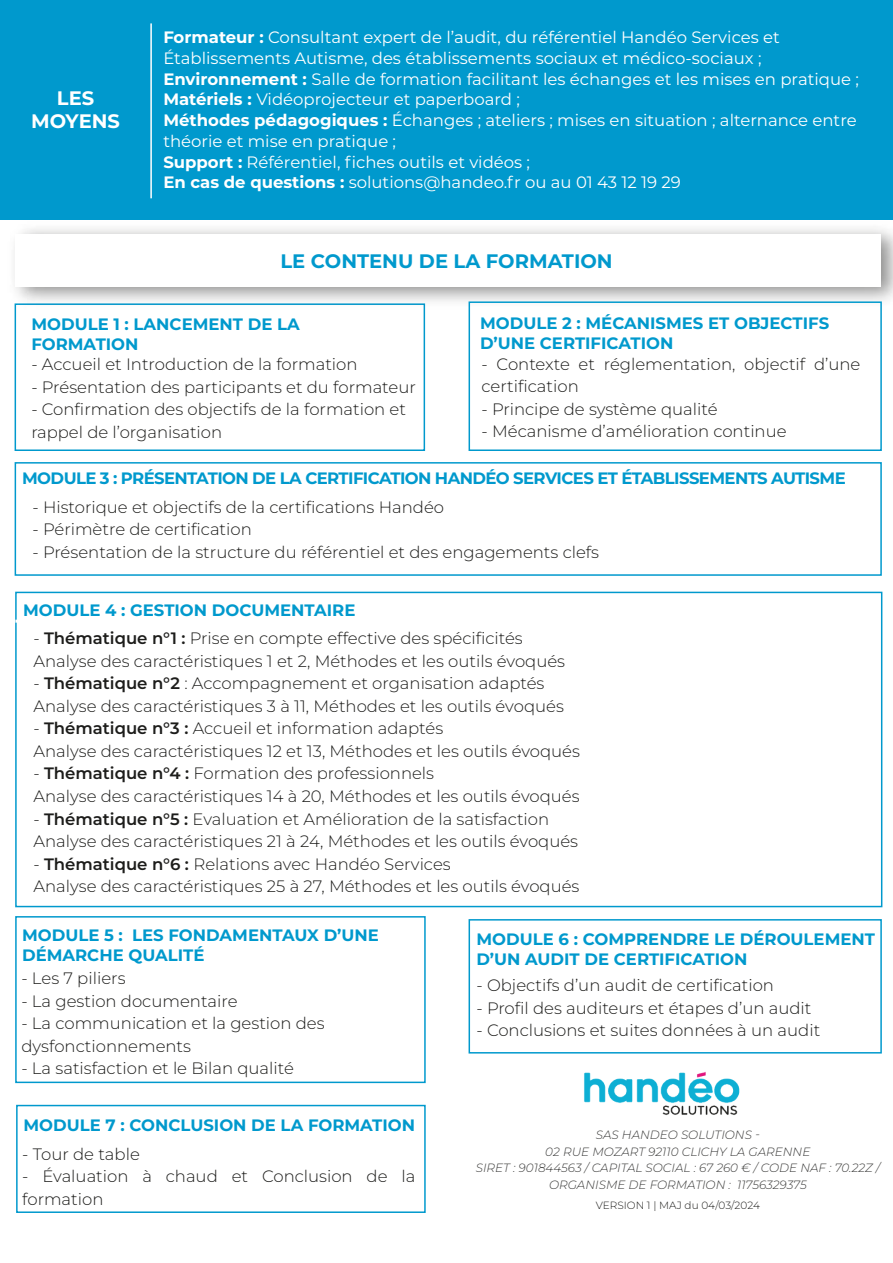
<style>
.page{position:relative;width:893px;height:1263px;background:#fff}
.page>*{position:absolute;margin:0;border:0;box-sizing:border-box;transform-origin:0 0}
.t1{font:700 19.5px "Montserrat";color:#0099cd}
.t2{font:700 19.5px/23.4px "Montserrat";color:#fff;text-align:center}
.t3{font:300 16.5px/22.5px "Montserrat";color:#1d1d1b}
.t4{font:16.5px/20.7px "Montserrat";color:#fff}
.t5{font:700 16.5px/19.8px "Montserrat";color:#0099cd}
.t6{font:700 16.5px "Montserrat";letter-spacing:-.035em;color:#0099cd}
.t7{font:italic 300 12px/16.5px "Montserrat";color:#3c3c3b;text-align:center}
.t8{font:300 10.5px "Montserrat";color:#1d1d1b}
.s1{font-weight:700}
.s2{font-weight:600}
</style>
<div class="page">
<div style="left:0;top:0;width:893px;height:219px;background:#0099cd"></div>
<hr style="left:150px;top:23px;width:2px;height:175px;background:#fff">
<div style="left:15px;top:303px;width:410px;height:148px;border:2px solid #0099cd"></div>
<img style="left:1px;top:219px;width:892px;height:95px">
<div style="left:15px;top:234px;width:866px;height:53px;background:#fff"></div>
<img style="left:584px;top:1071px;width:156px;height:44px">
<div style="left:15px;top:592px;width:867px;height:315px;border:2px solid #0099cd"></div>
<hr style="left:15px;top:620px;width:126px;height:3px;background:#fff">
<div style="left:15px;top:462px;width:867px;height:114px;border:2px solid #0099cd"></div>
<div style="left:469px;top:301px;width:413px;height:150px;border:2px solid #0099cd"></div>
<div style="left:15px;top:916px;width:411px;height:167px;border:2px solid #0099cd"></div>
<div style="left:469px;top:919px;width:413px;height:134px;border:2px solid #0099cd"></div>
<div style="left:16px;top:1105px;width:410px;height:108px;border:2px solid #0099cd"></div>
<p class="t2" style="left:31px;top:85px;width:90px">LES<br>MOYENS</p>
<p class="t4" style="left:163px;top:27px;width:697px"><span class="s1">Formateur :</span> Consultant expert de l’audit, du référentiel Handéo Services et Établissements Autisme, des établissements sociaux et médico-sociaux ; <span class="s1">Environnement :</span> Salle de formation facilitant les échanges et les mises en pratique ; <span class="s1">Matériels :</span> Vidéoprojecteur et paperboard ;<br><span class="s1">Méthodes pédagogiques :</span> Échanges ; ateliers ; mises en situation ; alternance entre théorie et mise en pratique ;<br><span class="s1">Support :</span> Référentiel, fiches outils et vidéos ;<br><span class="s1">En cas de questions :</span> solutions@handeo.fr ou au 01 43 12 19 29</p>
<p class="t1" style="left:281px;top:247px;width:334px">LE CONTENU DE LA FORMATION</p>
<p class="t5" style="left:31px;top:313px;width:270px">MODULE 1 : LANCEMENT DE LA<br>FORMATION</p>
<p class="t3" style="left:31px;top:353px;width:328px">- Accueil et Introduction de la formation</p>
<p class="t3" style="left:31px;top:375px;width:386px">- Présentation des participants et du formateur</p>
<p class="t3" style="left:31px;top:398px;width:376px">- Confirmation des objectifs de la formation et rappel de l’organisation</p>
<p class="t5" style="left:480px;top:312px;width:351px">MODULE 2 : MÉCANISMES ET OBJECTIFS<br>D’UNE CERTIFICATION</p>
<p class="t3" style="left:482px;top:352px;width:380px">- Contexte et réglementation, objectif d’une certification</p>
<p class="t3" style="left:482px;top:397px;width:237px">- Principe de système qualité</p>
<p class="t3" style="left:482px;top:420px;width:307px">- Mécanisme d’amélioration continue</p>
<p class="t6" style="left:22px;top:466px;width:825px">MODULE 3 : PRÉSENTATION DE LA CERTIFICATION HANDÉO SERVICES ET ÉTABLISSEMENTS AUTISME</p>
<p class="t3" style="left:32px;top:495px;width:413px">- Historique et objectifs de la certifications Handéo</p>
<p class="t3" style="left:32px;top:518px;width:221px">- Périmètre de certification</p>
<p class="t3" style="left:32px;top:540px;width:568px">- Présentation de la structure du référentiel et des engagements clefs</p>
<p class="t5" style="left:23px;top:599px;width:334px">MODULE 4 : GESTION DOCUMENTAIRE</p>
<p class="t3" style="left:34px;top:627px;width:533px">- <span class="s2">Thématique n°1 :</span> Prise en compte effective des spécificités<br>Analyse des caractéristiques 1 et 2, Méthodes et les outils évoqués</p>
<p class="t3" style="left:34px;top:672px;width:532px">- <span class="s2">Thématique n°2</span> : Accompagnement et organisation adaptés<br>Analyse des caractéristiques 3 à 11, Méthodes et les outils évoqués</p>
<p class="t3" style="left:34px;top:717px;width:548px">- <span class="s2">Thématique n°3 :</span> Accueil et information adaptés<br>Analyse des caractéristiques 12 et 13, Méthodes et les outils évoqués</p>
<p class="t3" style="left:34px;top:762px;width:548px">- <span class="s2">Thématique n°4 :</span> Formation des professionnels<br>Analyse des caractéristiques 14 à 20, Méthodes et les outils évoqués</p>
<p class="t3" style="left:34px;top:807px;width:546px">- <span class="s2">Thématique n°5 :</span> Evaluation et Amélioration de la satisfaction<br>Analyse des caractéristiques 21 à 24, Méthodes et les outils évoqués</p>
<p class="t3" style="left:34px;top:852px;width:547px">- <span class="s2">Thématique n°6 :</span> Relations avec Handéo Services<br>Analyse des caractéristiques 25 à 27, Méthodes et les outils évoqués</p>
<p class="t5" style="left:22px;top:925px;width:358px">MODULE 5 : LES FONDAMENTAUX D’UNE<br>DÉMARCHE QUALITÉ</p>
<p class="t3" style="left:21px;top:967px;width:106px">- Les 7 piliers</p>
<p class="t3" style="left:21px;top:989px;width:218px">- La gestion documentaire</p>
<p class="t3" style="left:21px;top:1012px;width:305px">- La communication et la gestion des dysfonctionnements</p>
<p class="t3" style="left:21px;top:1057px;width:274px">- La satisfaction et le Bilan qualité</p>
<p class="t5" style="left:23px;top:1114px;width:393px">MODULE 7 : CONCLUSION DE LA FORMATION</p>
<p class="t3" style="left:22px;top:1142px;width:119px">- Tour de table</p>
<p class="t3" style="left:22px;top:1164px;width:395px">- Évaluation à chaud et Conclusion de la formation</p>
<p class="t5" style="left:476px;top:928px;width:400px">MODULE 6 : COMPRENDRE LE DÉROULEMENT<br>D’UN AUDIT DE CERTIFICATION</p>
<p class="t3" style="left:476px;top:973px;width:299px">- Objectifs d’un audit de certification</p>
<p class="t3" style="left:476px;top:996px;width:336px">- Profil des auditeurs et étapes d’un audit</p>
<p class="t3" style="left:476px;top:1018px;width:345px">- Conclusions et suites données à un audit</p>
<p class="t7" style="left:476px;top:1126px;width:406px">SAS HANDEO SOLUTIONS -<br>02 RUE MOZART 92110 CLICHY LA GARENNE<br>SIRET : 901844563 / CAPITAL SOCIAL : 67 260 € / CODE NAF : 70.22Z / ORGANISME DE FORMATION : 11756329375</p>
<p class="t8" style="left:596px;top:1198px;width:166px">VERSION 1 | MAJ du 04/03/2024</p>
</div>
